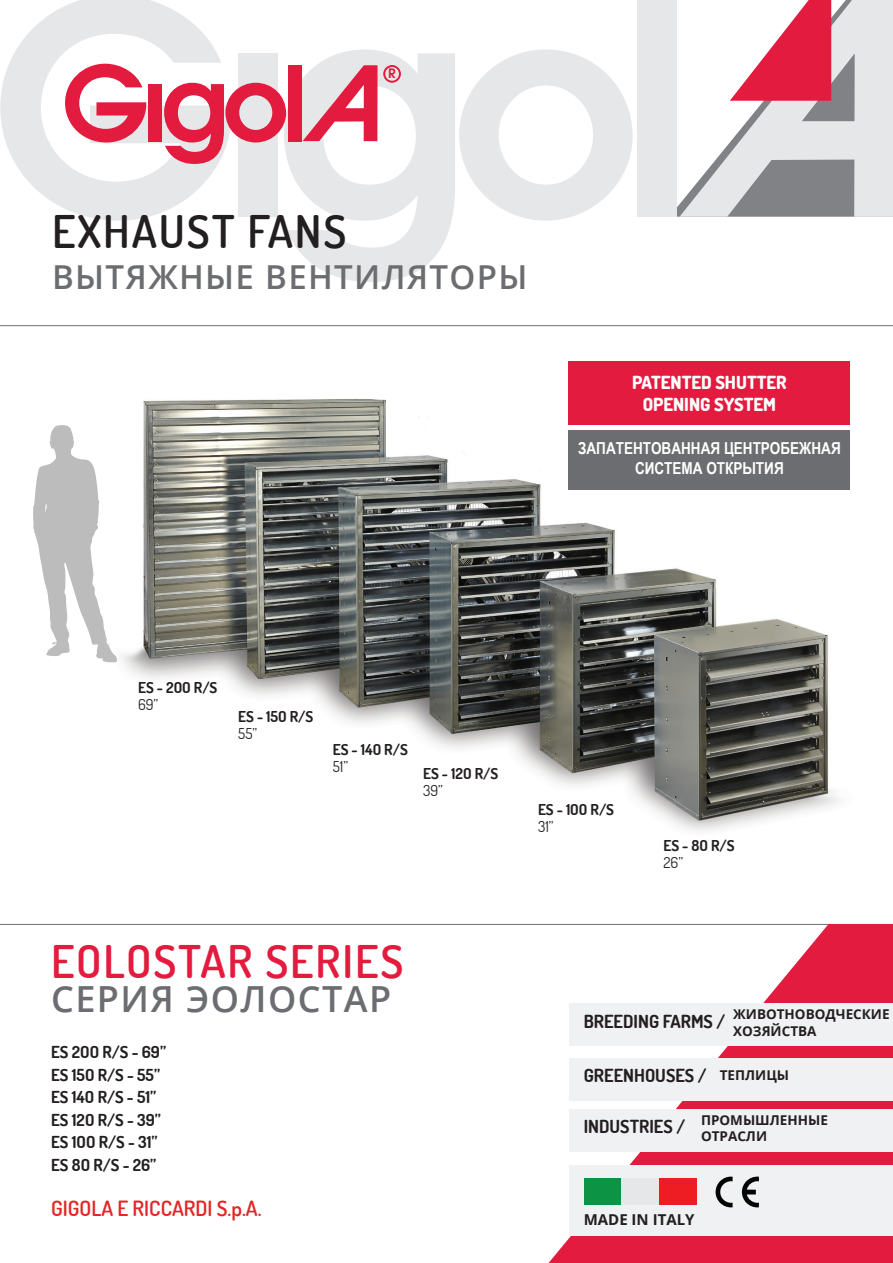
<style>
.page{position:relative;width:893px;height:1263px;background:#fff}
.page>*{position:absolute;margin:0;border:0;box-sizing:border-box;transform-origin:0 0}
.t1{font:600 45px "Dosis";letter-spacing:.04em;color:#e31b3e}
.t2{font:600 45px "Dosis";letter-spacing:.04em;color:#231f20}
.t3{font:600 36px "Open Sans";letter-spacing:.04em;color:#6c6d70}
.t4{font:600 33px "Open Sans";letter-spacing:.04em;color:#6c6d70}
.t5{font:600 21px "Dosis";color:#e32525}
.t6{font:700 18px "Dosis";color:#231f20}
.t7{font:800 18px "Dosis";color:#fff}
.t8{font:700 16.5px "Dosis";color:#231f20}
.t9{font:700 16.5px/19.8px "Arial Narrow";color:#fff;text-align:center}
.t10{font:700 15px "Dosis";color:#231f20}
.t11{font:15px "Dosis";color:#231f20}
.t12{font:700 15px "Open Sans";color:#231f20}
.t13{font:700 13.5px/16.2px "Open Sans";color:#231f20}
.t14{font:700 13.05px "Te X Gyre Adventor";color:#e31b3e}
</style>
<div class="page">
<img style="left:121px;top:399px;width:729px;height:432px">
<svg style="left:33px;top:425px;width:84px;height:238px"></svg>
<div style="left:568px;top:361px;width:282px;height:64px;background:#e31b3e"></div>
<div style="left:568px;top:431px;width:282px;height:59px;background:#6c6d70"></div>
<hr style="left:0;top:325px;width:893px;height:1px;background:#6c6d70">
<hr style="left:0;top:924px;width:893px;height:1px;background:#6c6d70">
<svg style="left:0;top:0;width:214px;height:221px;fill:#e6e7e9"></svg>
<div style="left:638px;top:0;width:39px;height:217px;background:#e6e7e9"></div>
<svg style="left:680px;top:0;width:213px;height:217px;fill:#e6e7e9"></svg>
<svg style="left:728px;top:0;width:104px;height:101px"></svg>
<svg style="left:65px;top:64px;width:81px;height:78px"></svg>
<div style="left:148px;top:84px;width:14px;height:57px;background:#e31b3e"></div>
<svg style="left:164px;top:49px;width:469px;height:233px"></svg>
<svg style="left:549px;top:924px;width:344px;height:339px"></svg>
<div style="left:570px;top:1004px;width:323px;height:42px;background:#f0f1f2"></div>
<div style="left:570px;top:1058px;width:323px;height:43px;background:#f0f1f2"></div>
<div style="left:570px;top:1109px;width:323px;height:43px;background:#f0f1f2"></div>
<div style="left:570px;top:1165px;width:323px;height:71px;background:#f0f1f2"></div>
<div style="left:584px;top:1178px;width:37px;height:27px;background:#0d9344"></div>
<div style="left:621px;top:1178px;width:38px;height:27px;background:#e6e7e9"></div>
<div style="left:659px;top:1178px;width:37px;height:27px;background:#ee1d23"></div>
<svg style="left:716px;top:1176px;width:17px;height:31px"></svg>
<svg style="left:742px;top:1176px;width:17px;height:31px"></svg>
<p class="t14" style="left:388px;top:62px;width:9px">R</p>
<p class="t2" style="left:52px;top:202px;width:296px">EXHAUST FANS</p>
<p class="t4" style="left:52px;top:254px;width:477px">ВЫТЯЖНЫЕ ВЕНТИЛЯТОРЫ</p>
<p class="t7" style="left:632px;top:371px;width:156px">PATENTED SHUTTER</p>
<p class="t7" style="left:643px;top:393px;width:135px">OPENING SYSTEM</p>
<p class="t9" style="left:578px;top:438px;width:264px">ЗАПАТЕНТОВАННАЯ ЦЕНТРОБЕЖНАЯ<br>СИСТЕМА ОТКРЫТИЯ</p>
<p class="t10" style="left:138px;top:677px;width:81px">ES - 2OO R/S</p>
<p class="t11" style="left:138px;top:694px;width:22px">69’’</p>
<p class="t10" style="left:238px;top:707px;width:77px">ES - 15O R/S</p>
<p class="t11" style="left:238px;top:724px;width:20px">55’’</p>
<p class="t10" style="left:333px;top:740px;width:77px">ES - 14O R/S</p>
<p class="t11" style="left:333px;top:757px;width:17px">51’’</p>
<p class="t10" style="left:423px;top:764px;width:77px">ES - 12O R/S</p>
<p class="t11" style="left:423px;top:780px;width:21px">39’’</p>
<p class="t1" style="left:51px;top:932px;width:354px">EOLOSTAR SERIES</p>
<p class="t3" style="left:51px;top:974px;width:342px">СЕРИЯ ЭОЛОСТАР</p>
<p class="t8" style="left:51px;top:1041px;width:116px">ES 2OO R/S - 69”</p>
<p class="t8" style="left:51px;top:1064px;width:110px">ES 15O R/S - 55”</p>
<p class="t8" style="left:51px;top:1086px;width:107px">ES 14O R/S - 51”</p>
<p class="t8" style="left:51px;top:1109px;width:111px">ES 12O R/S - 39”</p>
<p class="t8" style="left:51px;top:1131px;width:108px">ES 1OO R/S - 31”</p>
<p class="t8" style="left:51px;top:1154px;width:107px">ES 8O R/S - 26”</p>
<p class="t5" style="left:51px;top:1195px;width:212px">GIGOLA E RICCARDI S.p.A.</p>
<p class="t10" style="left:538px;top:799px;width:78px">ES - 1OO R/S</p>
<p class="t11" style="left:538px;top:816px;width:17px">31’’</p>
<p class="t10" style="left:663px;top:836px;width:73px">ES - 8O R/S</p>
<p class="t11" style="left:663px;top:852px;width:21px">26’’</p>
<p class="t6" style="left:584px;top:1009px;width:143px">BREEDING FARMS /</p>
<p class="t13" style="left:733px;top:1006px;width:158px">ЖИВОТНОВОДЧЕСКИЕ<br>ХОЗЯЙСТВА</p>
<p class="t6" style="left:584px;top:1064px;width:124px">GREENHOUSES /</p>
<p class="t13" style="left:720px;top:1066px;width:71px">ТЕПЛИЦЫ</p>
<p class="t6" style="left:584px;top:1115px;width:103px">INDUSTRIES /</p>
<p class="t13" style="left:701px;top:1112px;width:128px">ПРОМЫШЛЕННЫЕ<br>ОТРАСЛИ</p>
<p class="t12" style="left:584px;top:1209px;width:112px">MADE IN ITALY</p>
</div>
